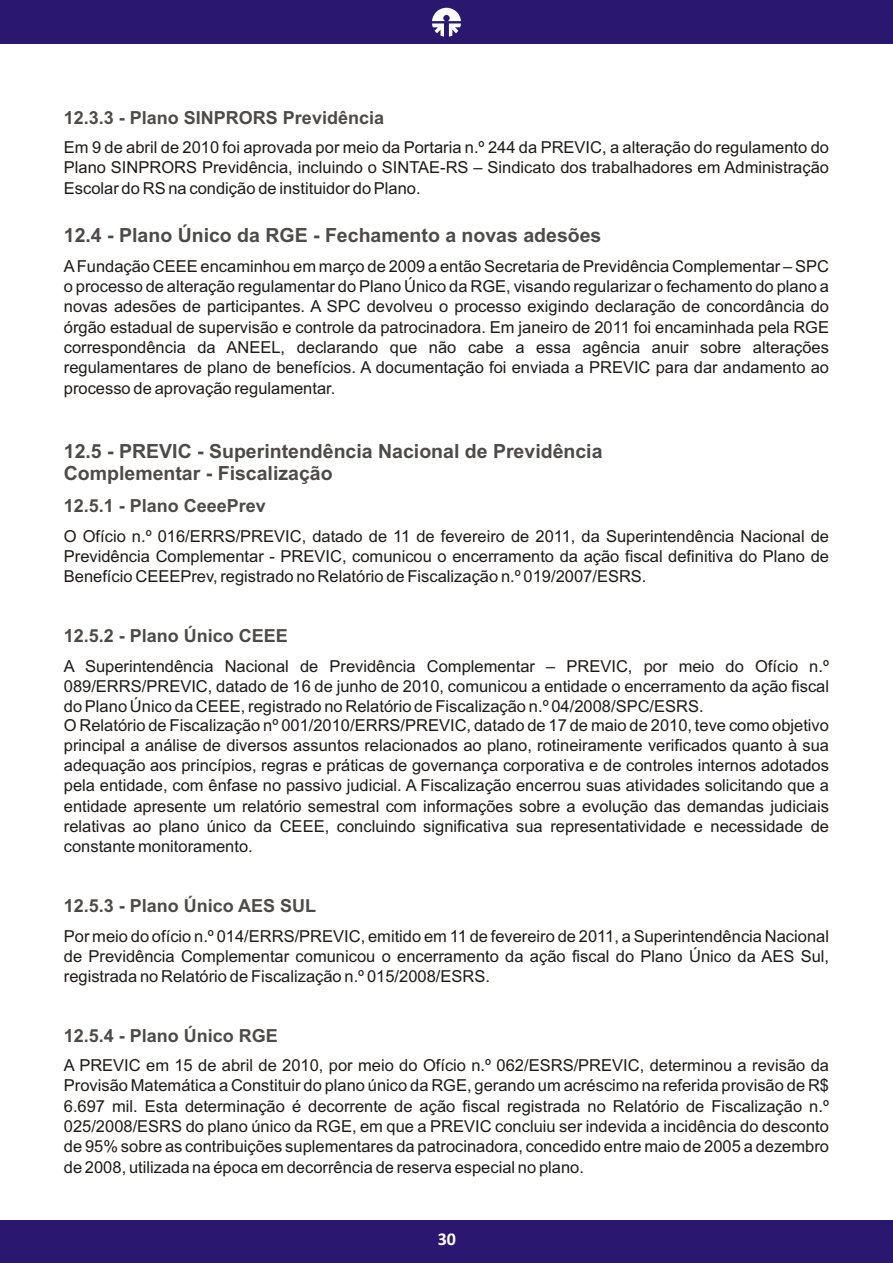
<style>
.page{position:relative;width:893px;height:1263px;background:#fff}
.page>*{position:absolute;margin:0;border:0;box-sizing:border-box;transform-origin:0 0}
.t1{font:700 19.5px/21.8px "Arial";color:#4d4a47}
.t2{font:700 18px "Arial";color:#4d4a47}
.t3{font:700 18px "Calibri";color:#fff}
.t4{font:16.5px/20.2px "Arial";color:#1f1a17;text-align:justify}
</style>
<div class="page">
<div style="left:0;top:0;width:893px;height:43px;background:#291770"></div>
<div style="left:0;top:1220px;width:893px;height:43px;background:#291770"></div>
<svg style="left:432px;top:8px;width:29px;height:29px"></svg>
<p class="t2" style="left:64px;top:110px;width:322px">12.3.3 - Plano SINPRORS Previdência</p>
<p class="t4" style="left:64px;top:139px;width:767px">Em 9 de abril de 2010 foi aprovada por meio da Portaria n.º 244 da PREVIC, a alteração do regulamento do Plano SINPRORS Previdência, incluindo o SINTAE-RS – Sindicato dos trabalhadores em Administração Escolar do RS na condição de instituidor do Plano.</p>
<p class="t1" style="left:64px;top:226px;width:539px">12.4 - Plano Único da RGE - Fechamento a novas adesões</p>
<p class="t4" style="left:64px;top:257px;width:767px">AFundação CEEE encaminhou em março de 2009 a então Secretaria de Previdência Complementar – SPC o processo de alteração regulamentar do Plano Único da RGE, visando regularizar o fechamento do plano a novas adesões de participantes. A SPC devolveu o processo exigindo declaração de concordância do órgão estadual de supervisão e controle da patrocinadora. Em janeiro de 2011 foi encaminhada pela RGE correspondência da ANEEL, declarando que não cabe a essa agência anuir sobre alterações regulamentares de plano de benefícios. A documentação foi enviada a PREVIC para dar andamento ao processo de aprovação regulamentar.</p>
<p class="t1" style="left:64px;top:442px;width:540px">12.5 - PREVIC - Superintendência Nacional de Previdência<br>Complementar - Fiscalização</p>
<p class="t2" style="left:64px;top:499px;width:204px">12.5.1 - Plano CeeePrev</p>
<p class="t4" style="left:64px;top:527px;width:767px">O Ofício n.º 016/ERRS/PREVIC, datado de 11 de fevereiro de 2011, da Superintendência Nacional de Previdência Complementar - PREVIC, comunicou o encerramento da ação fiscal definitiva do Plano de Benefício CEEEPrev, registrado no Relatório de Fiscalização n.º 019/2007/ESRS.</p>
<p class="t2" style="left:64px;top:629px;width:226px">12.5.2 - Plano Único CEEE</p>
<p class="t4" style="left:64px;top:657px;width:767px">A Superintendência Nacional de Previdência Complementar – PREVIC, por meio do Ofício n.º 089/ERRS/PREVIC, datado de 16 de junho de 2010, comunicou a entidade o encerramento da ação fiscal do Plano Único da CEEE, registrado no Relatório de Fiscalização n.º 04/2008/SPC/ESRS.</p>
<p class="t4" style="left:64px;top:716px;width:767px">O Relatório de Fiscalização nº 001/2010/ERRS/PREVIC, datado de 17 de maio de 2010, teve como objetivo principal a análise de diversos assuntos relacionados ao plano, rotineiramente verificados quanto à sua adequação aos princípios, regras e práticas de governança corporativa e de controles internos adotados pela entidade, com ênfase no passivo judicial. A Fiscalização encerrou suas atividades solicitando que a entidade apresente um relatório semestral com informações sobre a evolução das demandas judiciais relativas ao plano único da CEEE, concluindo significativa sua representatividade e necessidade de constante monitoramento.</p>
<p class="t2" style="left:64px;top:899px;width:254px">12.5.3 - Plano Único AES SUL</p>
<p class="t4" style="left:64px;top:927px;width:767px">Por meio do ofício n.º 014/ERRS/PREVIC, emitido em 11 de fevereiro de 2011, a Superintendência Nacional de Previdência Complementar comunicou o encerramento da ação fiscal do Plano Único da AES Sul, registrada no Relatório de Fiscalização n.º 015/2008/ESRS.</p>
<p class="t2" style="left:64px;top:1028px;width:216px">12.5.4 - Plano Único RGE</p>
<p class="t4" style="left:64px;top:1057px;width:767px">A PREVIC em 15 de abril de 2010, por meio do Ofício n.º 062/ESRS/PREVIC, determinou a revisão da Provisão Matemática a Constituir do plano único da RGE, gerando um acréscimo na referida provisão de R$ 6.697 mil. Esta determinação é decorrente de ação fiscal registrada no Relatório de Fiscalização n.º 025/2008/ESRS do plano único da RGE, em que a PREVIC concluiu ser indevida a incidência do desconto de 95% sobre as contribuições suplementares da patrocinadora, concedido entre maio de 2005 a dezembro de 2008, utilizada na época em decorrência de reserva especial no plano.</p>
<p class="t3" style="left:438px;top:1231px;width:20px">30</p>
</div>
